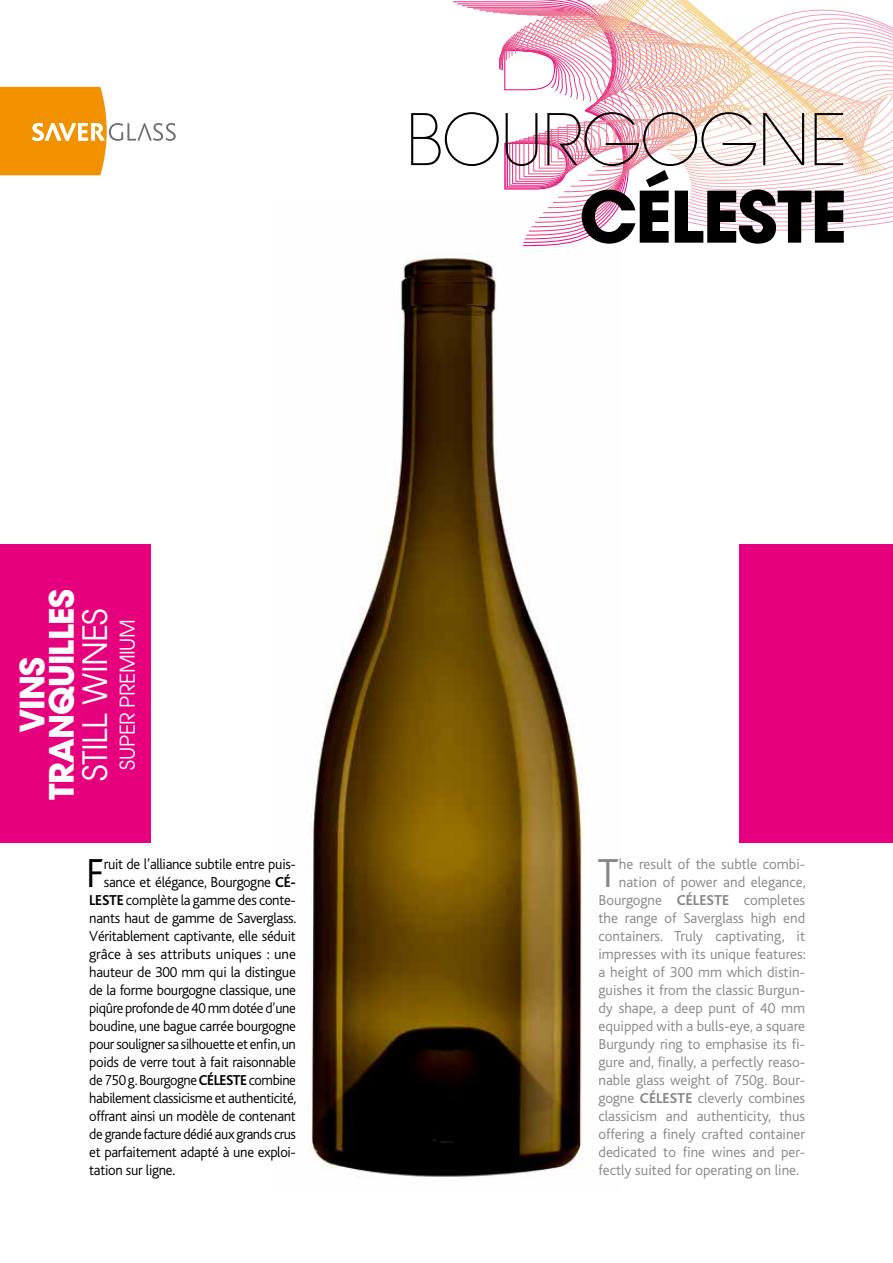
<style>
.page{position:relative;width:893px;height:1263px;background:#fff}
.page>*{position:absolute;margin:0;border:0;box-sizing:border-box;transform-origin:0 0}
.t1{font:200 78px "Avant Garde Gothic Itc T";letter-spacing:-.02em;color:#000}
.t2{font:700 78px "Avant Garde Gothic Itc T";letter-spacing:-.02em;color:#000}
.t3{font:300 42.3px "Bliss";color:#878787}
.t4{font:300 42.3px "Bliss";color:#000}
.t5{font:700 37.05px/29.5px "Avant Garde Gothic Itc T";letter-spacing:-.02em;color:#fff;text-align:center}
.t6{font:37.05px "Avant Garde Gothic Itc T";letter-spacing:-.02em;color:#fff}
.t7{font:22.5px "Avant Garde Gothic Itc T";letter-spacing:-.02em;color:#fff}
.t8{font:300 15px "Bliss";letter-spacing:-.02em;color:#000}
.t9{font:300 15px "Bliss";color:#878787}
.s1{font-weight:700}
</style>
<div class="page">
<div style="left:740px;top:544px;width:153px;height:299px;background:#e6007d"></div>
<div style="left:0;top:544px;width:151px;height:299px;background:#e6007d"></div>
<svg style="left:0;top:87px;width:176px;height:88px"></svg>
<img style="left:309px;top:246px;width:274px;height:931px">
<svg style="left:453px;top:0;width:224px;height:243px"></svg>
<svg style="left:677px;top:0;width:216px;height:231px"></svg>
<h1 class="t1" style="left:405px;top:94px;width:443px">BOURGOGNE</h1>
<h1 class="t2" style="left:579px;top:169px;width:269px">CÉLESTE</h1>
<h3 class="t5" style="left:16px;top:799px;width:212px;rotate:-90deg">VINS<br>TRANQUILLES</h3>
<h3 class="t6" style="left:73px;top:781px;width:175px;rotate:-90deg">STILL WINES</h3>
<h3 class="t7" style="left:114px;top:770px;width:152px;rotate:-90deg">SUPER PREMIUM</h3>
<h2 class="t4" style="left:86px;top:851px;width:20px">F</h2>
<p class="t8" style="left:104px;top:856px;width:194px">ruit de l’alliance subtile entre puis-</p>
<p class="t8" style="left:104px;top:874px;width:194px">sance et élégance, Bourgogne <span class="s1">CÉ-</span></p>
<p class="t8" style="left:89px;top:892px;width:208px"><span class="s1">LESTE</span> complète la gamme des conte-</p>
<p class="t8" style="left:89px;top:910px;width:209px">nants haut de gamme de Saverglass.</p>
<p class="t8" style="left:89px;top:928px;width:208px">Véritablement captivante, elle séduit</p>
<p class="t8" style="left:89px;top:946px;width:208px">grâce à ses attributs uniques : une</p>
<p class="t8" style="left:89px;top:964px;width:208px">hauteur de 300 mm qui la distingue</p>
<p class="t8" style="left:89px;top:982px;width:208px">de la forme bourgogne classique, une</p>
<p class="t8" style="left:89px;top:1000px;width:208px">piqûre profonde de 40 mm dotée d’une</p>
<p class="t8" style="left:89px;top:1018px;width:208px">boudine, une bague carrée bourgogne</p>
<p class="t8" style="left:89px;top:1036px;width:208px">pour souligner sa silhouette et enfin, un</p>
<p class="t8" style="left:89px;top:1054px;width:208px">poids de verre tout à fait raisonnable</p>
<p class="t8" style="left:89px;top:1072px;width:208px">de 750 g. Bourgogne <span class="s1">CÉLESTE</span> combine</p>
<p class="t8" style="left:89px;top:1090px;width:209px">habilement classicisme et authenticité,</p>
<p class="t8" style="left:89px;top:1108px;width:208px">offrant ainsi un modèle de contenant</p>
<p class="t8" style="left:89px;top:1126px;width:208px">de grande facture dédié aux grands crus</p>
<p class="t8" style="left:89px;top:1144px;width:208px">et parfaitement adapté à une exploi-</p>
<p class="t8" style="left:89px;top:1162px;width:88px">tation sur ligne.</p>
<h2 class="t3" style="left:598px;top:851px;width:23px">T</h2>
<p class="t9" style="left:619px;top:856px;width:188px">he result of the subtle combi-</p>
<p class="t9" style="left:619px;top:874px;width:188px">nation of power and elegance,</p>
<p class="t9" style="left:598px;top:892px;width:208px">Bourgogne <span class="s1">CÉLESTE</span> completes</p>
<p class="t9" style="left:598px;top:910px;width:208px">the range of Saverglass high end</p>
<p class="t9" style="left:598px;top:928px;width:208px">containers. Truly captivating, it</p>
<p class="t9" style="left:598px;top:946px;width:209px">impresses with its unique features:</p>
<p class="t9" style="left:598px;top:964px;width:208px">a height of 300 mm which distin-</p>
<p class="t9" style="left:598px;top:982px;width:208px">guishes it from the classic Burgun-</p>
<p class="t9" style="left:598px;top:1000px;width:208px">dy shape, a deep punt of 40 mm</p>
<p class="t9" style="left:598px;top:1018px;width:208px">equipped with a bulls-eye, a square</p>
<p class="t9" style="left:598px;top:1036px;width:208px">Burgundy ring to emphasise its fi-</p>
<p class="t9" style="left:598px;top:1054px;width:208px">gure and, finally, a perfectly reaso-</p>
<p class="t9" style="left:598px;top:1072px;width:208px">nable glass weight of 750g. Bour-</p>
<p class="t9" style="left:598px;top:1090px;width:208px">gogne <span class="s1">CÉLESTE</span> cleverly combines</p>
<p class="t9" style="left:598px;top:1108px;width:208px">classicism and authenticity, thus</p>
<p class="t9" style="left:598px;top:1126px;width:208px">offering a finely crafted container</p>
<p class="t9" style="left:598px;top:1144px;width:208px">dedicated to fine wines and per-</p>
<p class="t9" style="left:598px;top:1162px;width:202px">fectly suited for operating on line.</p>
</div>
